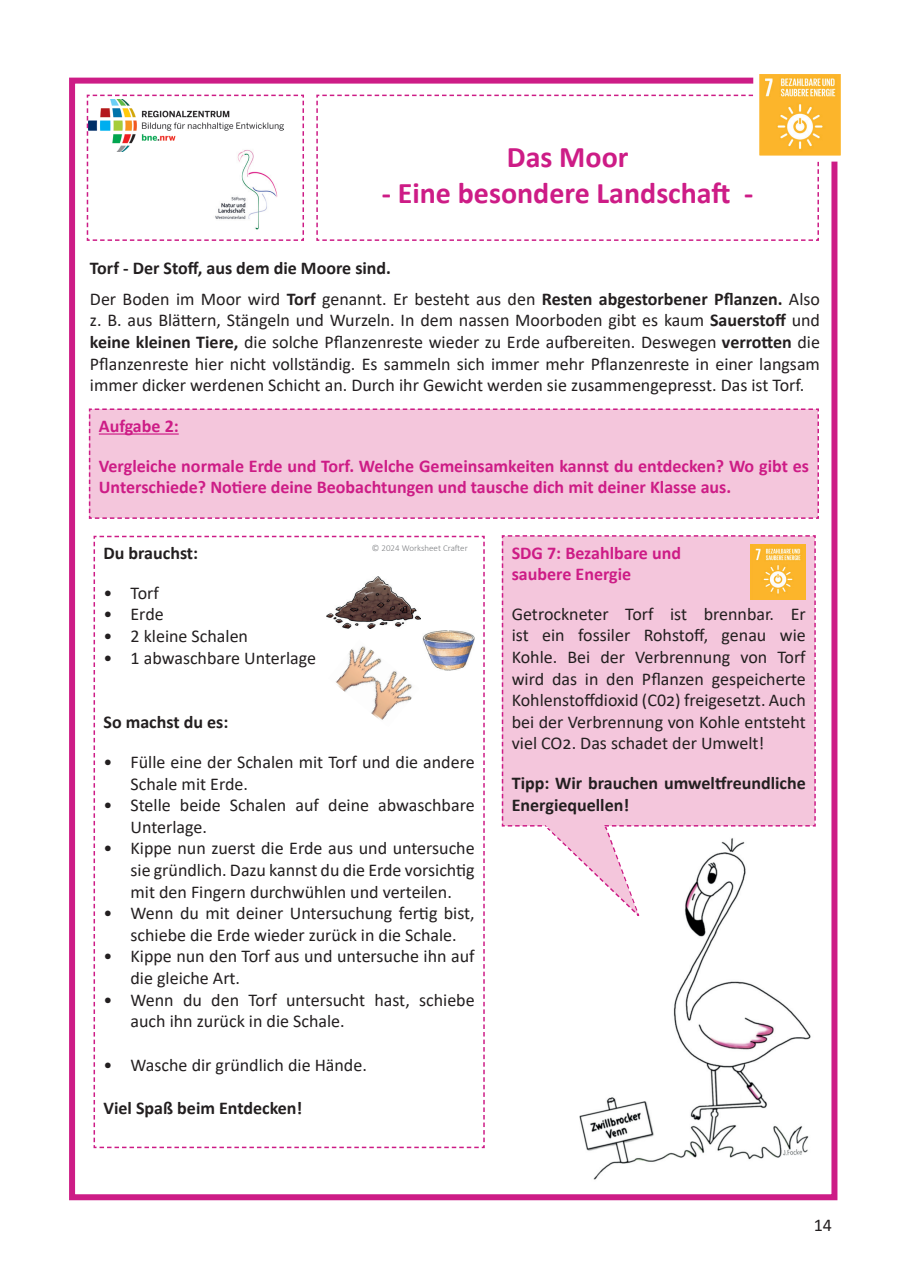
<style>
.page{position:relative;width:910px;height:1280px;background:#fff}
.page>*{position:absolute;margin:0;border:0;box-sizing:border-box;transform-origin:0 0}
.t1{font:700 30px "Calibri";color:#cd1c86}
.t2{font:18px/21.6px "Calibri";color:#231f20}
.t3{font:700 18px/21.6px "Calibri";color:#231f20}
.t4{font:700 18px/21.6px "Calibri";color:#cd1c86}
.t5{font:300 9px "Calibri";color:#7c7e81}
.s1{font-weight:400}
.s2{font-weight:700}
</style>
<div class="page">
<div style="left:69px;top:78px;width:768px;height:1122px;background:#fff;border:6px solid #cd1c86"></div>
<svg style="left:316px;top:94px;width:503px;height:147px"></svg>
<img style="left:579px;top:921px;width:232px;height:259px">
<svg style="left:86px;top:94px;width:218px;height:147px"></svg>
<svg style="left:502px;top:535px;width:314px;height:386px"></svg>
<div style="left:88px;top:408px;width:731px;height:111px;background:#f4c6dc"></div>
<img style="left:760px;top:75px;width:80px;height:80px">
<div style="left:753px;top:68px;width:94px;height:94px;border:6px solid #fff"></div>
<img style="left:750px;top:544px;width:56px;height:55px">
<svg style="left:93px;top:535px;width:392px;height:614px"></svg>
<img style="left:326px;top:576px;width:95px;height:52px">
<img style="left:422px;top:630px;width:53px;height:40px">
<img style="left:328px;top:640px;width:91px;height:87px">
<h1 class="t1" style="left:507px;top:136px;width:123px">Das Moor</h1>
<h1 class="t1" style="left:382px;top:172px;width:373px">- Eine besondere Landschaft -</h1>
<p class="t3" style="left:90px;top:253px;width:732px;line-height:30.6px">Torf - Der Stoff, aus dem die Moore sind.<br><span class="s1">Der Boden im Moor wird</span> Torf <span class="s1">genannt. Er besteht aus den</span> Resten abgestorbener Pflanzen. <span class="s1">Also</span></p>
<p class="t2" style="left:90px;top:309px;width:732px;text-align:justify">z. B. aus Blättern, Stängeln und Wurzeln. In dem nassen Moorboden gibt es kaum <span class="s2">Sauerstoff</span> und <span class="s2">keine kleinen Tiere,</span> die solche Pflanzenreste wieder zu Erde aufbereiten. Deswegen <span class="s2">verrotten</span> die Pflanzenreste hier nicht vollständig. Es sammeln sich immer mehr Pflanzenreste in einer langsam immer dicker werdenen Schicht an. Durch ihr Gewicht werden sie zusammengepresst. Das ist Torf.</p>
<p class="t4" style="left:99px;top:415px;width:81px">Aufgabe 2:</p>
<p class="t4" style="left:99px;top:455px;width:712px">Vergleiche normale Erde und Torf. Welche Gemeinsamkeiten kannst du entdecken? Wo gibt es<br>Unterschiede? Notiere deine Beobachtungen und tausche dich mit deiner Klasse aus.</p>
<p class="t3" style="left:104px;top:542px;width:96px">Du brauchst:</p>
<p class="t2" style="left:104px;top:582px;width:57px">• Torf</p>
<p class="t2" style="left:104px;top:603px;width:62px">• Erde</p>
<p class="t2" style="left:104px;top:625px;width:146px">• 2 kleine Schalen</p>
<p class="t2" style="left:104px;top:646px;width:214px">• 1 abwaschbare Unterlage</p>
<p class="t5" style="left:372px;top:542px;width:97px">© 2024 Worksheet Crafter</p>
<p class="t3" style="left:104px;top:711px;width:126px">So machst du es:</p>
<p class="t2" style="left:131px;top:751px;width:346px;text-indent:-27px">• Fülle eine der Schalen mit Torf und die andere<br>Schale mit Erde.</p>
<p class="t2" style="left:131px;top:794px;width:346px;text-indent:-27px">• Stelle beide Schalen auf deine abwaschbare<br>Unterlage.</p>
<p class="t2" style="left:131px;top:837px;width:346px;text-align:justify;text-indent:-27px">• Kippe nun zuerst die Erde aus und untersuche sie gründlich. Dazu kannst du die Erde vorsichtig mit den Fingern durchwühlen und verteilen.</p>
<p class="t2" style="left:104px;top:902px;width:373px;text-align:center">• Wenn du mit deiner Untersuchung fertig bist, schiebe die Erde wieder zurück in die Schale.</p>
<p class="t2" style="left:131px;top:945px;width:346px;text-indent:-27px">• Kippe nun den Torf aus und untersuche ihn auf die gleiche Art.</p>
<p class="t2" style="left:131px;top:988px;width:346px;text-indent:-27px">• Wenn du den Torf untersucht hast, schiebe auch ihn zurück in die Schale.</p>
<p class="t2" style="left:104px;top:1053px;width:265px">• Wasche dir gründlich die Hände.</p>
<p class="t3" style="left:104px;top:1097px;width:200px">Viel Spaß beim Entdecken!</p>
<p class="t4" style="left:512px;top:542px;width:171px">SDG 7: Bezahlbare und saubere Energie</p>
<p class="t2" style="left:512px;top:603px;width:296px;text-align:justify">Getrockneter Torf ist brennbar. Er ist ein fossiler Rohstoff, genau wie Kohle. Bei der Verbrennung von Torf wird das in den Pflanzen gespeicherte Kohlenstoffdioxid (C02) freigesetzt. Auch bei der Verbrennung von Kohle entsteht viel CO2. Das schadet der Umwelt!</p>
<p class="t3" style="left:512px;top:772px;width:296px">Tipp: Wir brauchen umweltfreundliche<br>Energiequellen!</p>
<p class="t2" style="left:814px;top:1214px;width:20px">14</p>
</div>
